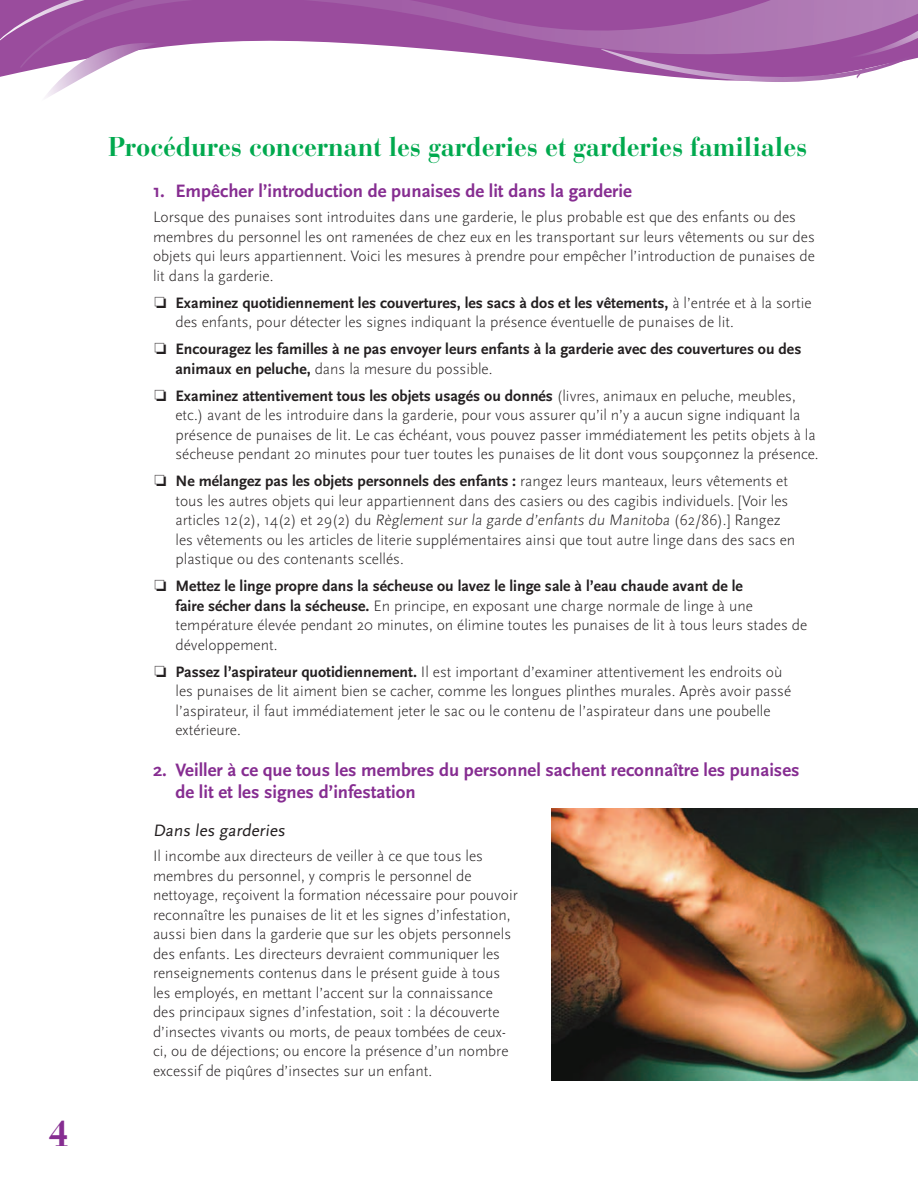
<style>
.page{position:relative;width:918px;height:1188px;background:#fff}
.page>*{position:absolute;margin:0;border:0;box-sizing:border-box;transform-origin:0 0}
.t1{font:700 36px "Bauer Bodoni";color:#862d91}
.section_head{font:700 27px "Bauer Bodoni";letter-spacing:-.005em;color:#00a94e;scale:.95 1}
.sub_numbered{font:700 18.75px/22.5px "Scala Sans";color:#862d91}
.subsub{font:17.25px "Scala Sans";color:#231f20}
.box_number_tabs{font:300 15.75px/19.5px "Scala Sans";color:#231f20}
.text{font:300 15.75px/19.5px "Scala Sans";color:#231f20}
.box_number_tabs-2{font:700 15.75px/19.5px "Scala Sans";color:#231f20}
.s1{font-weight:700}
.s2{font-weight:300}
</style>
<div class="page">
<img style="left:551px;top:808px;width:367px;height:272px">
<svg style="left:0;top:0;width:82px;height:98px"></svg>
<svg style="left:687px;top:78px;width:171px;height:4px"></svg>
<svg style="left:20px;top:0;width:898px;height:78px"></svg>
<h1 class="t1" style="left:48px;top:1112px;width:22px">4</h1>
<p class="section_head" style="left:108px;top:131px;width:738px">Procédures concernant les garderies et garderies familiales</p>
<p class="sub_numbered" style="left:153px;top:180px;width:480px">1. Empêcher l’introduction de punaises de lit dans la garderie</p>
<p class="text" style="left:153px;top:208px;width:663px">Lorsque des punaises sont introduites dans une garderie, le plus probable est que des enfants ou des membres du personnel les ont ramenées de chez eux en les transportant sur leurs vêtements ou sur des objets qui leurs appartiennent. Voici les mesures à prendre pour empêcher l’introduction de punaises de lit dans la garderie.</p>
<p class="box_number_tabs" style="left:176px;top:293px;width:638px;text-indent:-21px">❏ <span class="s1">Examinez quotidiennement les couvertures, les sacs à dos et les vêtements,</span> à l’entrée et à la sortie des enfants, pour détecter les signes indiquant la présence éventuelle de punaises de lit.</p>
<p class="box_number_tabs-2" style="left:176px;top:340px;width:627px;text-indent:-21px">❏ Encouragez les familles à ne pas envoyer leurs enfants à la garderie avec des couvertures ou des animaux en peluche, <span class="s2">dans la mesure du possible.</span></p>
<p class="box_number_tabs" style="left:176px;top:386px;width:645px;text-indent:-21px">❏ <span class="s1">Examinez attentivement tous les objets usagés ou donnés</span> (livres, animaux en peluche, meubles, etc.) avant de les introduire dans la garderie, pour vous assurer qu’il n’y a aucun signe indiquant la présence de punaises de lit. Le cas échéant, vous pouvez passer immédiatement les petits objets à la sécheuse pendant 20 minutes pour tuer toutes les punaises de lit dont vous soupçonnez la présence.</p>
<p class="box_number_tabs" style="left:176px;top:472px;width:621px;text-indent:-21px">❏ <span class="s1">Ne mélangez pas les objets personnels des enfants :</span> rangez leurs manteaux, leurs vêtements et tous les autres objets qui leur appartiennent dans des casiers ou des cagibis individuels. [Voir les articles 12(2), 14(2) et 29(2) du Règlement sur la garde d’enfants du Manitoba (62/86).] Rangez les vêtements ou les articles de literie supplémentaires ainsi que tout autre linge dans des sacs en plastique ou des contenants scellés.</p>
<p class="box_number_tabs" style="left:176px;top:577px;width:633px;text-indent:-21px">❏ <span class="s1">Mettez le linge propre dans la sécheuse ou lavez le linge sale à l’eau chaude avant de le<br>faire sécher dans la sécheuse.</span> En principe, en exposant une charge normale de linge à une température élevée pendant 20 minutes, on élimine toutes les punaises de lit à tous leurs stades de développement.</p>
<p class="box_number_tabs" style="left:176px;top:662px;width:617px;text-indent:-21px">❏ <span class="s1">Passez l’aspirateur quotidiennement.</span> Il est important d’examiner attentivement les endroits où les punaises de lit aiment bien se cacher, comme les longues plinthes murales. Après avoir passé l’aspirateur, il faut immédiatement jeter le sac ou le contenu de l’aspirateur dans une poubelle extérieure.</p>
<p class="sub_numbered" style="left:176px;top:759px;width:626px;text-indent:-22px">2. Veiller à ce que tous les membres du personnel sachent reconnaître les punaises de lit et les signes d’infestation</p>
<p class="subsub" style="left:153px;top:821px;width:136px">Dans les garderies</p>
<p class="text" style="left:153px;top:847px;width:366px">Il incombe aux directeurs de veiller à ce que tous les membres du personnel, y compris le personnel de nettoyage, reçoivent la formation nécessaire pour pouvoir reconnaître les punaises de lit et les signes d’infestation, aussi bien dans la garderie que sur les objets personnels des enfants. Les directeurs devraient communiquer les renseignements contenus dans le présent guide à tous les employés, en mettant l’accent sur la connaissance des principaux signes d’infestation, soit : la découverte d’insectes vivants ou morts, de peaux tombées de ceux&shy;ci, ou de déjections; ou encore la présence d’un nombre excessif de piqûres d’insectes sur un enfant.</p>
</div>
